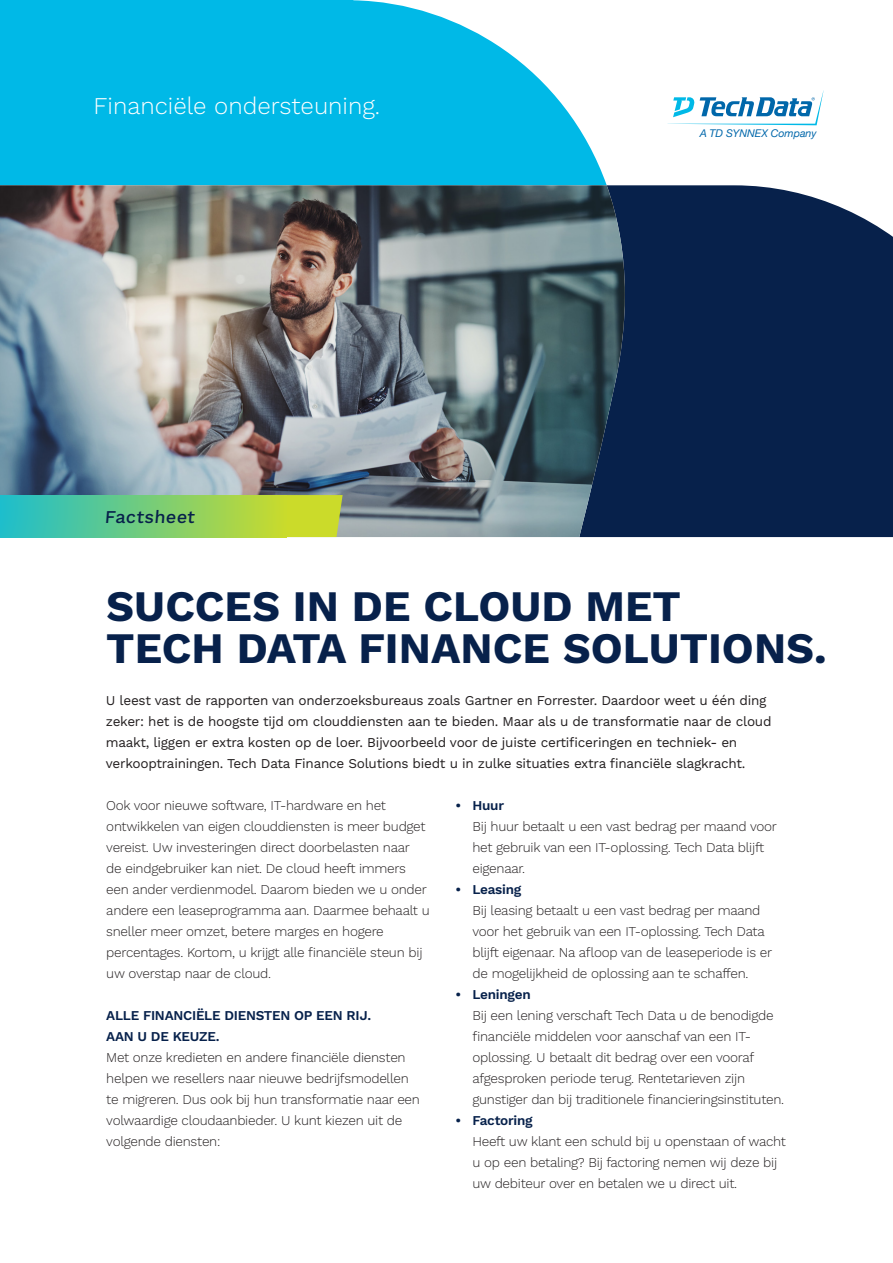
<style>
.page{position:relative;width:893px;height:1263px;background:#fff}
.page>*{position:absolute;margin:0;border:0;box-sizing:border-box;transform-origin:0 0}
.t1{font:700 43.5px "Work Sans";color:#07214b}
.t2{font:300 24px "Work Sans";color:#fff}
.t3{font:500 18px "Work Sans";color:#07214b}
.t4{font:14.1px "Work Sans";color:#000}
.t5{font:300 13.5px/21px "Work Sans";letter-spacing:-.02em;color:#231f20}
.t6{font:13.5px/21px "Work Sans";letter-spacing:-.02em;color:#231f20}
.t7{font:600 13.5px "Work Sans";letter-spacing:-.02em;color:#07214b}
.t8{font:italic 10.65px "Helvetica Neue";color:#0067aa}
</style>
<div class="page">
<svg style="left:0;top:0;width:607px;height:185px;background:#1dc1e9"></svg>
<div style="left:625px;top:185px;width:268px;height:352px;background:#07214b"></div>
<img style="left:0;top:185px;width:625px;height:352px">
<div style="left:286px;top:495px;width:57px;height:42px;background:#cbdb2a"></div>
<div style="left:0;top:495px;width:286px;height:42px;background:linear-gradient(to right,#1cbecd,#c8db2d)"></div>
<svg style="left:667px;top:90px;width:157px;height:35px"></svg>
<p class="t2" style="left:94px;top:92px;width:288px">Financiële ondersteuning.</p>
<p class="t3" style="left:105px;top:506px;width:94px">Factsheet</p>
<p class="t8" style="left:700px;top:126px;width:118px">A TD SYNNEX Company</p>
<p class="t1" style="left:106px;top:581px;width:576px">SUCCES IN DE CLOUD MET</p>
<p class="t1" style="left:106px;top:623px;width:722px">TECH DATA FINANCE SOLUTIONS.</p>
<p class="t6" style="left:106px;top:690px;width:667px">U leest vast de rapporten van onderzoeksbureaus zoals Gartner en Forrester. Daardoor weet u één ding zeker: het is de hoogste tijd om clouddiensten aan te bieden. Maar als u de transformatie naar de cloud maakt, liggen er extra kosten op de loer. Bijvoorbeeld voor de juiste certificeringen en techniek- en verkooptrainingen. Tech Data Finance Solutions biedt u in zulke situaties extra financiële slagkracht.</p>
<p class="t5" style="left:106px;top:795px;width:325px">Ook voor nieuwe software, IT-hardware en het ontwikkelen van eigen clouddiensten is meer budget vereist. Uw investeringen direct doorbelasten naar<br>de eindgebruiker kan niet. De cloud heeft immers een ander verdienmodel. Daarom bieden we u onder andere een leaseprogramma aan. Daarmee behaalt u sneller meer omzet, betere marges en hogere percentages. Kortom, u krijgt alle financiële steun bij uw overstap naar de cloud.</p>
<p class="t7" style="left:106px;top:1008px;width:266px">ALLE FINANCIËLE DIENSTEN OP EEN RIJ.</p>
<p class="t7" style="left:106px;top:1029px;width:115px">AAN U DE KEUZE.</p>
<p class="t5" style="left:106px;top:1047px;width:315px">Met onze kredieten en andere financiële diensten helpen we resellers naar nieuwe bedrijfsmodellen te migreren. Dus ook bij hun transformatie naar een volwaardige cloudaanbieder. U kunt kiezen uit de volgende diensten:</p>
<p class="t7" style="left:455px;top:798px;width:50px">• Huur</p>
<p class="t5" style="left:472px;top:816px;width:306px">Bij huur betaalt u een vast bedrag per maand voor het gebruik van een IT-oplossing. Tech Data blijft eigenaar.</p>
<p class="t7" style="left:455px;top:882px;width:67px">• Leasing</p>
<p class="t5" style="left:472px;top:900px;width:301px">Bij leasing betaalt u een vast bedrag per maand voor het gebruik van een IT-oplossing. Tech Data blijft eigenaar. Na afloop van de leaseperiode is er de mogelijkheid de oplossing aan te schaffen.</p>
<p class="t7" style="left:455px;top:987px;width:77px">• Leningen</p>
<p class="t5" style="left:472px;top:1005px;width:313px">Bij een lening verschaft Tech Data u de benodigde financiële middelen voor aanschaf van een IT&shy;oplossing. U betaalt dit bedrag over een vooraf afgesproken periode terug. Rentetarieven zijn gunstiger dan bij traditionele financieringsinstituten.</p>
<p class="t7" style="left:455px;top:1113px;width:79px">• Factoring</p>
<p class="t5" style="left:472px;top:1131px;width:315px">Heeft uw klant een schuld bij u openstaan of wacht u op een betaling? Bij factoring nemen wij deze bij uw debiteur over en betalen we u direct uit.</p>
<p class="t4" style="left:522px;top:1016px;width:22px">3:2</p>
</div>
